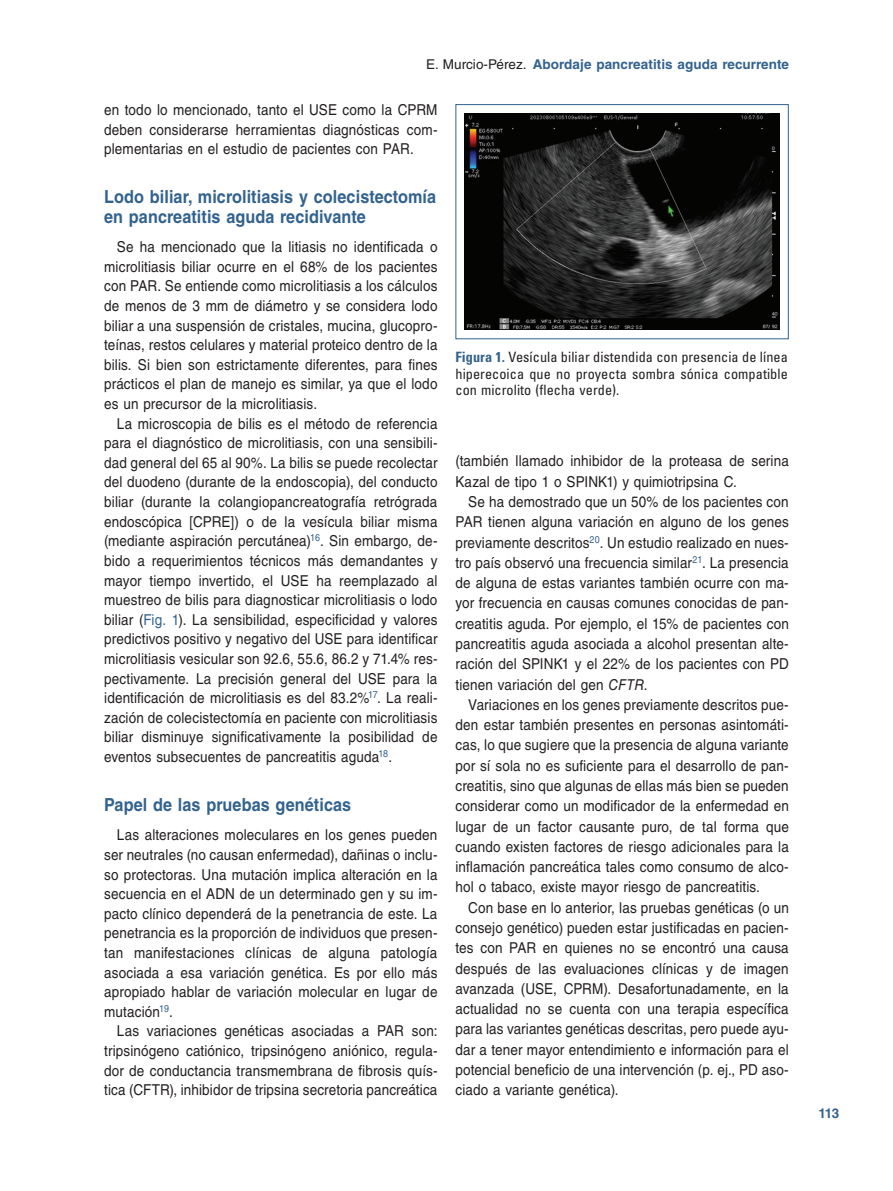
<style>
.page{position:relative;width:893px;height:1191px;background:#fff}
.page>*{position:absolute;margin:0;border:0;box-sizing:border-box;transform-origin:0 0}
.t1{font:700 18px/19.6px "Helvetica LT Std";letter-spacing:.005em;color:#32628e;scale:.9 1}
.TX{font:15px/19.6px "Helvetica LT Std";letter-spacing:.01em;color:#231f20;text-align:justify;scale:.9 1}
.FGC{font:condensed 14.25px/16.5px "Univers LT Std";letter-spacing:.005em;color:#231f20;text-align:justify}
.t2{font:700 13.5px "Helvetica LT Std";letter-spacing:.005em;color:#32628e}
.s1{font-weight:400;color:#231f20}
.s2{color:#32628e}
.s3{font-weight:700;color:#32628e}
.s4{font-style:italic}
</style>
<div class="page">
<img style="left:465px;top:113px;width:314px;height:217px">
<div style="left:455px;top:104px;width:334px;height:235px;border:1px solid #32628e"></div>
<p class="t2" style="left:426px;top:56px;width:364px"><span class="s1">E. Murcio-Pérez.</span> Abordaje pancreatitis aguda recurrente</p>
<p class="TX" style="left:104px;top:100px;width:372px">en todo lo mencionado, tanto el USE como la CPRM deben considerarse herramientas diagnósticas com&shy;plementarias en el estudio de pacientes con PAR.</p>
<h1 class="t1" style="left:104px;top:187px;width:370px">Lodo biliar, microlitiasis y colecistectomía en pancreatitis aguda recidivante</h1>
<p class="TX" style="left:104px;top:237px;width:372px;text-indent:13px">Se ha mencionado que la litiasis no identificada o microlitiasis biliar ocurre en el 68% de los pacientes con PAR. Se entiende como microlitiasis a los cálculos de menos de 3 mm de diámetro y se considera lodo biliar a una suspensión de cristales, mucina, glucopro&shy;teínas, restos celulares y material proteico dentro de la bilis. Si bien son estrictamente diferentes, para fines prácticos el plan de manejo es similar, ya que el lodo es un precursor de la microlitiasis.</p>
<p class="TX" style="left:104px;top:413px;width:372px;text-indent:13px">La microscopia de bilis es el método de referencia para el diagnóstico de microlitiasis, con una sensibili&shy;dad general del 65 al 90%. La bilis se puede recolectar del duodeno (durante de la endoscopia), del conducto biliar (durante la colangiopancreatografía retrógrada endoscópica [CPRE]) o de la vesícula biliar misma (mediante aspiración percutánea)<sup>16</sup>. Sin embargo, de&shy;bido a requerimientos técnicos más demandantes y mayor tiempo invertido, el USE ha reemplazado al muestreo de bilis para diagnosticar microlitiasis o lodo biliar (<span class="s2">Fig. 1</span>). La sensibilidad, especificidad y valores predictivos positivo y negativo del USE para identificar microlitiasis vesicular son 92.6, 55.6, 86.2 y 71.4% res&shy;pectivamente. La precisión general del USE para la identificación de microlitiasis es del 83.2%<sup>17</sup>. La reali&shy;zación de colecistectomía en paciente con microlitiasis biliar disminuye significativamente la posibilidad de eventos subsecuentes de pancreatitis aguda<sup>18</sup>.</p>
<h1 class="t1" style="left:104px;top:794px;width:276px">Papel de las pruebas genéticas</h1>
<p class="TX" style="left:104px;top:825px;width:372px;text-indent:13px">Las alteraciones moleculares en los genes pueden ser neutrales (no causan enfermedad), dañinas o inclu&shy;so protectoras. Una mutación implica alteración en la secuencia en el ADN de un determinado gen y su im&shy;pacto clínico dependerá de la penetrancia de este. La penetrancia es la proporción de individuos que presen&shy;tan manifestaciones clínicas de alguna patología asociada a esa variación genética. Es por ello más apropiado hablar de variación molecular en lugar de mutación<sup>19</sup>.</p>
<p class="TX" style="left:104px;top:1021px;width:372px;text-indent:13px">Las variaciones genéticas asociadas a PAR son: tripsinógeno catiónico, tripsinógeno aniónico, regula&shy;dor de conductancia transmembrana de fibrosis quís&shy;tica (CFTR), inhibidor de tripsina secretoria pancreática</p>
<p class="FGC" style="left:455px;top:349px;width:334px"><span class="s3">Figura 1.</span> Vesícula biliar distendida con presencia de línea hiperecoica que no proyecta sombra sónica compatible con microlito (flecha verde).</p>
<p class="TX" style="left:455px;top:451px;width:372px;line-height:20.2px">(también llamado inhibidor de la proteasa de serina<br>Kazal de tipo 1 o SPINK1) y quimiotripsina C.</p>
<p class="TX" style="left:455px;top:491px;width:372px;line-height:20.2px;text-indent:13px">Se ha demostrado que un 50% de los pacientes con PAR tienen alguna variación en alguno de los genes previamente descritos<sup>20</sup>. Un estudio realizado en nues&shy;tro país observó una frecuencia similar<sup>21</sup>. La presencia de alguna de estas variantes también ocurre con ma&shy;yor frecuencia en causas comunes conocidas de pan&shy;creatitis aguda. Por ejemplo, el 15% de pacientes con pancreatitis aguda asociada a alcohol presentan alte&shy;ración del SPINK1 y el 22% de los pacientes con PD tienen variación del gen <span class="s4">CFTR</span>.</p>
<p class="TX" style="left:455px;top:694px;width:372px;line-height:20.2px;text-indent:13px">Variaciones en los genes previamente descritos pue&shy;den estar también presentes en personas asintomáti&shy;cas, lo que sugiere que la presencia de alguna variante por sí sola no es suficiente para el desarrollo de pan&shy;creatitis, sino que algunas de ellas más bien se pueden considerar como un modificador de la enfermedad en lugar de un factor causante puro, de tal forma que cuando existen factores de riesgo adicionales para la inflamación pancreática tales como consumo de alco&shy;hol o tabaco, existe mayor riesgo de pancreatitis.</p>
<p class="TX" style="left:455px;top:897px;width:372px;line-height:20.2px;text-indent:13px">Con base en lo anterior, las pruebas genéticas (o un consejo genético) pueden estar justificadas en pacien&shy;tes con PAR en quienes no se encontró una causa después de las evaluaciones clínicas y de imagen avanzada (USE, CPRM). Desafortunadamente, en la actualidad no se cuenta con una terapia específica para las variantes genéticas descritas, pero puede ayu&shy;dar a tener mayor entendimiento e información para el potencial beneficio de una intervención (p. ej., PD aso&shy;ciado a variante genética).</p>
<p class="t2" style="left:819px;top:1104px;width:22px">113</p>
</div>
